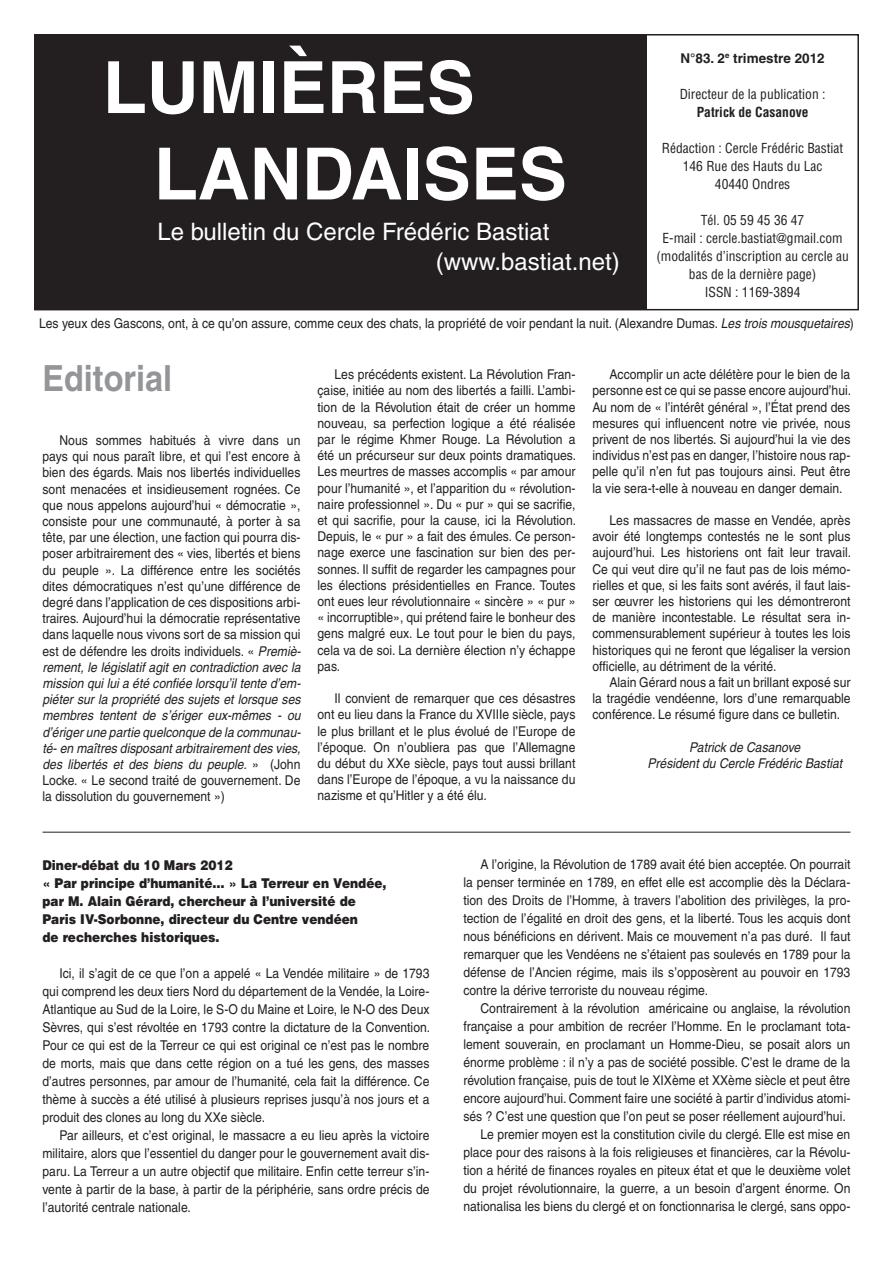
<style>
.page{position:relative;width:893px;height:1263px;background:#fff}
.page>*{position:absolute;margin:0;border:0;box-sizing:border-box;transform-origin:0 0}
.t1{font:700 72px/86.4px "Helvetica";color:#fff}
.t2{font:700 36px "Helvetica";color:#939598;scale:.9 1}
.t3{font:24px/30px "Helvetica";color:#fff}
.t4{font:13.5px/16.2px "Helvetica";color:#231f20;text-align:justify;scale:.9 1}
.t5{font:condensed 13.5px/18px "Helvetica";color:#231f20;text-align:center}
.t6{font:900 13.5px/18px "Helvetica";color:#231f20;scale:.9 1}
.t7{font:italic 13.5px/16.2px "Helvetica";color:#231f20;text-align:center;scale:.9 1}
.t8{font:700 13.5px "Helvetica";color:#231f20}
.t9{font:700 condensed 13.5px "Helvetica";color:#231f20}
.s1{font-style:italic}
</style>
<div class="page">
<div style="left:34px;top:34px;width:612px;height:275px;background:#231f20"></div>
<hr style="left:43px;top:832px;width:807px;height:1px;background:#231f20">
<h1 class="t1" style="left:154px;top:43px;width:415px;text-indent:-51px">LUMIÈRES<br>LANDAISES</h1>
<p class="t8" style="left:680px;top:50px;width:146px">N°83. 2<sup>e</sup> trimestre 2012</p>
<p class="t5" style="left:680px;top:84px;width:147px">Directeur de la publication :</p>
<p class="t9" style="left:697px;top:103px;width:113px">Patrick de Casanove</p>
<p class="t5" style="left:662px;top:138px;width:183px">Rédaction : Cercle Frédéric Bastiat<br>146 Rue des Hauts du Lac<br>40440 Ondres</p>
<p class="t5" style="left:656px;top:210px;width:194px">Tél. 05 59 45 36 47<br>E-mail : cercle.bastiat@gmail.com (modalités d’inscription au cercle au bas de la dernière page)<br>ISSN : 1169-3894</p>
<h3 class="t3" style="left:436px;top:217px;width:185px;text-indent:-278px">Le bulletin du Cercle Frédéric Bastiat (www.bastiat.net)</h3>
<p class="t4" style="left:39px;top:315px;width:907px">Les yeux des Gascons, ont, à ce qu’on assure, comme ceux des chats, la propriété de voir pendant la nuit. (Alexandre Dumas. <span class="s1">Les trois mousquetaires</span>)</p>
<h2 class="t2" style="left:43px;top:357px;width:146px">Editorial</h2>
<p class="t4" style="left:317px;top:366px;width:289px;text-indent:17px">Les précédents existent. La Révolution Fran&shy;çaise, initiée au nom des libertés a failli. L’ambi&shy;tion de la Révolution était de créer un homme nouveau, sa perfection logique a été réalisée par le régime Khmer Rouge. La Révolution a été un précurseur sur deux points dramatiques.<br>Les meurtres de masses accomplis « par amour pour l’humanité », et l’apparition du « révolution&shy;naire professionnel ». Du « pur » qui se sacrifie, et qui sacrifie, pour la cause, ici la Révolution.<br>Depuis, le « pur » a fait des émules. Ce person&shy;nage exerce une fascination sur bien des per&shy;sonnes. Il suffit de regarder les campagnes pour les élections présidentielles en France. Toutes ont eues leur révolutionnaire « sincère » « pur » « incorruptible», qui prétend faire le bonheur des gens malgré eux. Le tout pour le bien du pays, cela va de soi. La dernière élection n’y échappe pas.</p>
<p class="t4" style="left:317px;top:690px;width:288px;text-indent:17px">Il convient de remarquer que ces désastres ont eu lieu dans la France du XVIIIe siècle, pays le plus brillant et le plus évolué de l’Europe de l’époque. On n’oubliera pas que l’Allemagne du début du XXe siècle, pays tout aussi brillant dans l’Europe de l’époque, a vu la naissance du nazisme et qu’Hitler y a été élu.</p>
<p class="t4" style="left:592px;top:366px;width:289px;text-indent:17px">Accomplir un acte délétère pour le bien de la personne est ce qui se passe encore aujourd’hui.<br>Au nom de « l’intérêt général », l’État prend des mesures qui influencent notre vie privée, nous privent de nos libertés. Si aujourd’hui la vie des individus n’est pas en danger, l’histoire nous rap&shy;pelle qu’il n’en fut pas toujours ainsi. Peut être la vie sera-t-elle à nouveau en danger demain.</p>
<p class="t4" style="left:592px;top:512px;width:289px;text-indent:17px">Les massacres de masse en Vendée, après avoir été longtemps contestés ne le sont plus aujourd’hui. Les historiens ont fait leur travail.<br>Ce qui veut dire qu’il ne faut pas de lois mémo&shy;rielles et que, si les faits sont avérés, il faut lais&shy;ser œuvrer les historiens qui les démontreront de manière incontestable. Le résultat sera in&shy;commensurablement supérieur à toutes les lois historiques qui ne feront que légaliser la version officielle, au détriment de la vérité.</p>
<p class="t4" style="left:592px;top:674px;width:288px;text-indent:17px">Alain Gérard nous a fait un brillant exposé sur la tragédie vendéenne, lors d’une remarquable conférence. Le résumé figure dans ce bulletin.</p>
<p class="t7" style="left:647px;top:739px;width:218px">Patrick de Casanove<br>Président du Cercle Frédéric Bastiat</p>
<p class="t4" style="left:43px;top:432px;width:288px;text-indent:17px">Nous sommes habitués à vivre dans un pays qui nous paraît libre, et qui l’est encore à bien des égards. Mais nos libertés individuelles sont menacées et insidieusement rognées. Ce que nous appelons aujourd’hui « démocratie », consiste pour une communauté, à porter à sa tête, par une élection, une faction qui pourra dis&shy;poser arbitrairement des « vies, libertés et biens du peuple ». La différence entre les sociétés dites démocratiques n’est qu’une différence de degré dans l’application de ces dispositions arbi&shy;traires. Aujourd’hui la démocratie représentative dans laquelle nous vivons sort de sa mission qui est de défendre les droits individuels. « <span class="s1">Premiè&shy;rement, le législatif agit en contradiction avec la mission qui lui a été confiée lorsqu’il tente d’em&shy;piéter sur la propriété des sujets et lorsque ses membres tentent de s’ériger eux-mêmes - ou d’ériger une partie quelconque de la communau&shy;té- en maîtres disposant arbitrairement des vies, des libertés et des biens du peuple.</span> » (John Locke. « Le second traité de gouvernement. De la dissolution du gouvernement »)</p>
<p class="t6" style="left:42px;top:856px;width:384px">Diner-débat du 10 Mars 2012<br>« Par principe d’humanité… » La Terreur en Vendée, par M. Alain Gérard, chercheur à l’université de Paris IV-Sorbonne, directeur du Centre vendéen<br>de recherches historiques.</p>
<p class="t4" style="left:43px;top:964px;width:432px;line-height:18px;text-indent:17px">Ici, il s’agit de ce que l’on a appelé « La Vendée militaire » de 1793 qui comprend les deux tiers Nord du département de la Vendée, la Loire-Atlantique au Sud de la Loire, le S-O du Maine et Loire, le N-O des Deux Sèvres, qui s’est révoltée en 1793 contre la dictature de la Convention.<br>Pour ce qui est de la Terreur ce qui est original ce n’est pas le nombre de morts, mais que dans cette région on a tué les gens, des masses d’autres personnes, par amour de l’humanité, cela fait la différence. Ce thème à succès a été utilisé à plusieurs reprises jusqu’à nos jours et a produit des clones au long du XXe siècle.</p>
<p class="t4" style="left:43px;top:1126px;width:432px;line-height:18px;text-indent:17px">Par ailleurs, et c’est original, le massacre a eu lieu après la victoire militaire, alors que l’essentiel du danger pour le gouvernement avait dis&shy;paru. La Terreur a un autre objectif que militaire. Enfin cette terreur s’in&shy;vente à partir de la base, à partir de la périphérie, sans ordre précis de l’autorité centrale nationale.</p>
<p class="t4" style="left:463px;top:856px;width:431px;line-height:18px;text-indent:17px">A l’origine, la Révolution de 1789 avait été bien acceptée. On pourrait la penser terminée en 1789, en effet elle est accomplie dès la Déclara&shy;tion des Droits de l’Homme, à travers l’abolition des privilèges, la pro&shy;tection de l’égalité en droit des gens, et la liberté. Tous les acquis dont nous bénéficions en dérivent. Mais ce mouvement n’a pas duré. Il faut remarquer que les Vendéens ne s’étaient pas soulevés en 1789 pour la défense de l’Ancien régime, mais ils s’opposèrent au pouvoir en 1793 contre la dérive terroriste du nouveau régime.</p>
<p class="t4" style="left:480px;top:1000px;width:413px">Contrairement à la révolution américaine ou anglaise, la révolution</p>
<p class="t4" style="left:463px;top:1018px;width:431px">française a pour ambition de recréer l’Homme. En le proclamant tota-</p>
<p class="t4" style="left:463px;top:1036px;width:431px">lement souverain, en proclamant un Homme-Dieu, se posait alors un</p>
<p class="t4" style="left:463px;top:1054px;width:431px">énorme problème : il n’y a pas de société possible. C’est le drame de la</p>
<p class="t4" style="left:463px;top:1072px;width:431px">révolution française, puis de tout le XIXème et XXème siècle et peut être</p>
<p class="t4" style="left:463px;top:1090px;width:431px">encore aujourd’hui. Comment faire une société à partir d’individus atomi-</p>
<p class="t4" style="left:463px;top:1108px;width:426px">sés ? C’est une question que l’on peut se poser réellement aujourd’hui.</p>
<p class="t4" style="left:480px;top:1126px;width:412px">Le premier moyen est la constitution civile du clergé. Elle est mise en</p>
<p class="t4" style="left:463px;top:1144px;width:431px">place pour des raisons à la fois religieuses et financières, car la Révolu-</p>
<p class="t4" style="left:463px;top:1162px;width:431px">tion a hérité de finances royales en piteux état et que le deuxième volet</p>
<p class="t4" style="left:463px;top:1180px;width:431px">du projet révolutionnaire, la guerre, a un besoin d’argent énorme. On</p>
<p class="t4" style="left:463px;top:1198px;width:431px">nationalisa les biens du clergé et on fonctionnarisa le clergé, sans oppo-</p>
</div>
